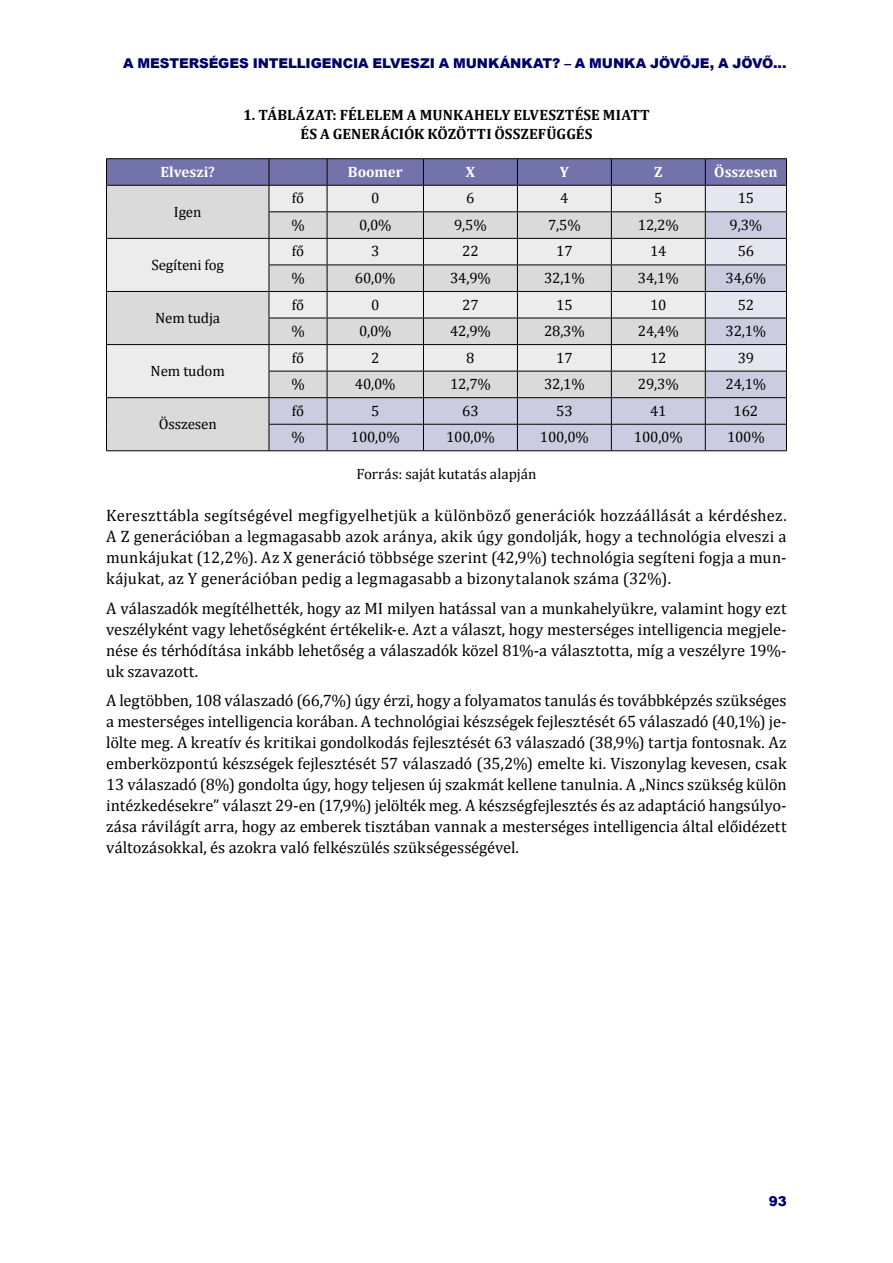
<style>
.page{position:relative;width:893px;height:1263px;background:#fff}
.page>*{position:absolute;margin:0;border:0;box-sizing:border-box;transform-origin:0 0}
.Főszöveg{font:16.5px/21px "Cambria";color:#000;text-align:justify}
.Táblázat_SZÖVEG{font:15px "Cambria";letter-spacing:-.01em;color:#000}
.t1{font:700 15px/19px "Cambria";letter-spacing:.005em;color:#000;text-align:center}
.FORRÁS{font:15px "Cambria";color:#000}
.Táblázat_FEJ{font:700 15px "Cambria";color:#fff}
.t2{font:900 13.5px "Arial";letter-spacing:-.01em;color:#006}
</style>
<div class="page">
<hr style="left:106px;top:158px;width:163px;height:1px;background:#000">
<hr style="left:269px;top:158px;width:58px;height:1px;background:#000">
<hr style="left:327px;top:158px;width:96px;height:1px;background:#000">
<hr style="left:423px;top:158px;width:94px;height:1px;background:#000">
<hr style="left:517px;top:158px;width:94px;height:1px;background:#000">
<hr style="left:611px;top:158px;width:94px;height:1px;background:#000">
<hr style="left:705px;top:158px;width:82px;height:1px;background:#000">
<svg style="left:106px;top:159px;width:681px;height:291px;background:#cbcbd4"></svg>
<hr style="left:106px;top:450px;width:163px;height:1px;background:#000">
<hr style="left:269px;top:450px;width:58px;height:1px;background:#000">
<hr style="left:327px;top:450px;width:96px;height:1px;background:#000">
<hr style="left:423px;top:450px;width:94px;height:1px;background:#000">
<hr style="left:517px;top:450px;width:94px;height:1px;background:#000">
<hr style="left:611px;top:450px;width:94px;height:1px;background:#000">
<hr style="left:705px;top:450px;width:82px;height:1px;background:#000">
<p class="t2" style="left:123px;top:53px;width:665px">A MESTERSÉGES INTELLIGENCIA ELVESZI A MUNKÁNKAT? – A MUNKA JÖVŐJE, A JÖVŐ...</p>
<p class="t1" style="left:243px;top:105px;width:408px">1. TÁBLÁZAT: FÉLELEM A MUNKAHELY ELVESZTÉSE MIATT<br>ÉS A GENERÁCIÓK KÖZÖTTI ÖSSZEFÜGGÉS</p>
<p class="Táblázat_FEJ" style="left:160px;top:162px;width:56px">Elveszi?</p>
<p class="Táblázat_FEJ" style="left:348px;top:162px;width:56px">Boomer</p>
<p class="Táblázat_FEJ" style="left:466px;top:162px;width:11px">X</p>
<p class="Táblázat_FEJ" style="left:560px;top:162px;width:11px">Y</p>
<p class="Táblázat_FEJ" style="left:654px;top:162px;width:10px">Z</p>
<p class="Táblázat_FEJ" style="left:714px;top:162px;width:65px">Összesen</p>
<p class="Táblázat_SZÖVEG" style="left:174px;top:203px;width:29px">Igen</p>
<p class="Táblázat_SZÖVEG" style="left:292px;top:189px;width:14px">fő</p>
<p class="Táblázat_SZÖVEG" style="left:371px;top:189px;width:10px">0</p>
<p class="Táblázat_SZÖVEG" style="left:466px;top:189px;width:10px">6</p>
<p class="Táblázat_SZÖVEG" style="left:560px;top:189px;width:10px">4</p>
<p class="Táblázat_SZÖVEG" style="left:654px;top:189px;width:10px">5</p>
<p class="Táblázat_SZÖVEG" style="left:738px;top:189px;width:18px">15</p>
<p class="Táblázat_SZÖVEG" style="left:291px;top:216px;width:15px">%</p>
<p class="Táblázat_SZÖVEG" style="left:359px;top:216px;width:34px">0,0%</p>
<p class="Táblázat_SZÖVEG" style="left:454px;top:216px;width:34px">9,5%</p>
<p class="Táblázat_SZÖVEG" style="left:548px;top:216px;width:34px">7,5%</p>
<p class="Táblázat_SZÖVEG" style="left:638px;top:216px;width:42px">12,2%</p>
<p class="Táblázat_SZÖVEG" style="left:730px;top:216px;width:34px">9,3%</p>
<p class="Táblázat_SZÖVEG" style="left:151px;top:256px;width:74px">Segíteni fog</p>
<p class="Táblázat_SZÖVEG" style="left:155px;top:309px;width:67px">Nem tudja</p>
<p class="Táblázat_SZÖVEG" style="left:151px;top:362px;width:76px">Nem tudom</p>
<p class="Táblázat_SZÖVEG" style="left:292px;top:242px;width:14px">fő</p>
<p class="Táblázat_SZÖVEG" style="left:371px;top:242px;width:10px">3</p>
<p class="Táblázat_SZÖVEG" style="left:462px;top:242px;width:18px">22</p>
<p class="Táblázat_SZÖVEG" style="left:556px;top:242px;width:18px">17</p>
<p class="Táblázat_SZÖVEG" style="left:650px;top:242px;width:18px">14</p>
<p class="Táblázat_SZÖVEG" style="left:738px;top:242px;width:18px">56</p>
<p class="Táblázat_SZÖVEG" style="left:291px;top:269px;width:15px">%</p>
<p class="Táblázat_SZÖVEG" style="left:355px;top:269px;width:42px">60,0%</p>
<p class="Táblázat_SZÖVEG" style="left:450px;top:269px;width:42px">34,9%</p>
<p class="Táblázat_SZÖVEG" style="left:544px;top:269px;width:42px">32,1%</p>
<p class="Táblázat_SZÖVEG" style="left:638px;top:269px;width:42px">34,1%</p>
<p class="Táblázat_SZÖVEG" style="left:725px;top:269px;width:42px">34,6%</p>
<p class="Táblázat_SZÖVEG" style="left:292px;top:296px;width:14px">fő</p>
<p class="Táblázat_SZÖVEG" style="left:371px;top:296px;width:10px">0</p>
<p class="Táblázat_SZÖVEG" style="left:462px;top:296px;width:18px">27</p>
<p class="Táblázat_SZÖVEG" style="left:556px;top:296px;width:18px">15</p>
<p class="Táblázat_SZÖVEG" style="left:650px;top:296px;width:18px">10</p>
<p class="Táblázat_SZÖVEG" style="left:738px;top:296px;width:18px">52</p>
<p class="Táblázat_SZÖVEG" style="left:291px;top:322px;width:15px">%</p>
<p class="Táblázat_SZÖVEG" style="left:359px;top:322px;width:34px">0,0%</p>
<p class="Táblázat_SZÖVEG" style="left:450px;top:322px;width:42px">42,9%</p>
<p class="Táblázat_SZÖVEG" style="left:544px;top:322px;width:42px">28,3%</p>
<p class="Táblázat_SZÖVEG" style="left:638px;top:322px;width:42px">24,4%</p>
<p class="Táblázat_SZÖVEG" style="left:725px;top:322px;width:42px">32,1%</p>
<p class="Táblázat_SZÖVEG" style="left:292px;top:349px;width:14px">fő</p>
<p class="Táblázat_SZÖVEG" style="left:371px;top:349px;width:10px">2</p>
<p class="Táblázat_SZÖVEG" style="left:466px;top:349px;width:10px">8</p>
<p class="Táblázat_SZÖVEG" style="left:556px;top:349px;width:18px">17</p>
<p class="Táblázat_SZÖVEG" style="left:650px;top:349px;width:18px">12</p>
<p class="Táblázat_SZÖVEG" style="left:738px;top:349px;width:18px">39</p>
<p class="Táblázat_SZÖVEG" style="left:291px;top:375px;width:15px">%</p>
<p class="Táblázat_SZÖVEG" style="left:355px;top:375px;width:42px">40,0%</p>
<p class="Táblázat_SZÖVEG" style="left:450px;top:375px;width:42px">12,7%</p>
<p class="Táblázat_SZÖVEG" style="left:544px;top:375px;width:42px">32,1%</p>
<p class="Táblázat_SZÖVEG" style="left:638px;top:375px;width:42px">29,3%</p>
<p class="Táblázat_SZÖVEG" style="left:725px;top:375px;width:42px">24,1%</p>
<p class="Táblázat_SZÖVEG" style="left:292px;top:402px;width:14px">fő</p>
<p class="Táblázat_SZÖVEG" style="left:371px;top:402px;width:10px">5</p>
<p class="Táblázat_SZÖVEG" style="left:462px;top:402px;width:18px">63</p>
<p class="Táblázat_SZÖVEG" style="left:556px;top:402px;width:18px">53</p>
<p class="Táblázat_SZÖVEG" style="left:650px;top:402px;width:18px">41</p>
<p class="Táblázat_SZÖVEG" style="left:734px;top:402px;width:26px">162</p>
<p class="Táblázat_SZÖVEG" style="left:291px;top:428px;width:15px">%</p>
<p class="Táblázat_SZÖVEG" style="left:351px;top:428px;width:50px">100,0%</p>
<p class="Táblázat_SZÖVEG" style="left:446px;top:428px;width:50px">100,0%</p>
<p class="Táblázat_SZÖVEG" style="left:540px;top:428px;width:50px">100,0%</p>
<p class="Táblázat_SZÖVEG" style="left:634px;top:428px;width:50px">100,0%</p>
<p class="Táblázat_SZÖVEG" style="left:727px;top:428px;width:39px">100%</p>
<p class="FORRÁS" style="left:356px;top:465px;width:182px">Forrás: saját kutatás alapján</p>
<p class="Főszöveg" style="left:106px;top:505px;width:682px">Kereszttábla segítségével megfigyelhetjük a különböző generációk hozzáállását a kérdéshez.<br>A Z generációban a legmagasabb azok aránya, akik úgy gondolják, hogy a technológia elveszi a munkájukat (12,2%). Az X generáció többsége szerint (42,9%) technológia segíteni fogja a mun&shy;kájukat, az Y generációban pedig a legmagasabb a bizonytalanok száma (32%).</p>
<p class="Főszöveg" style="left:106px;top:597px;width:682px">A válaszadók megítélhették, hogy az MI milyen hatással van a munkahelyükre, valamint hogy ezt veszélyként vagy lehetőségként értékelik-e. Azt a választ, hogy mesterséges intelligencia megjele&shy;nése és térhódítása inkább lehetőség a válaszadók közel 81%-a választotta, míg a veszélyre 19%- uk szavazott.</p>
<p class="Főszöveg" style="left:106px;top:690px;width:682px">A legtöbben, 108 válaszadó (66,7%) úgy érzi, hogy a folyamatos tanulás és továbbképzés szükséges a mesterséges intelligencia korában. A technológiai készségek fejlesztését 65 válaszadó (40,1%) je&shy;lölte meg. A kreatív és kritikai gondolkodás fejlesztését 63 válaszadó (38,9%) tartja fontosnak. Az emberközpontú készségek fejlesztését 57 válaszadó (35,2%) emelte ki. Viszonylag kevesen, csak 13 válaszadó (8%) gondolta úgy, hogy teljesen új szakmát kellene tanulnia. A „Nincs szükség külön intézkedésekre” választ 29-en (17,9%) jelölték meg. A készségfejlesztés és az adaptáció hangsúlyo&shy;zása rávilágít arra, hogy az emberek tisztában vannak a mesterséges intelligencia által előidézett változásokkal, és azokra való felkészülés szükségességével.</p>
<p class="Táblázat_SZÖVEG" style="left:159px;top:415px;width:59px">Összesen</p>
<p class="t2" style="left:769px;top:1191px;width:20px">93</p>
</div>
